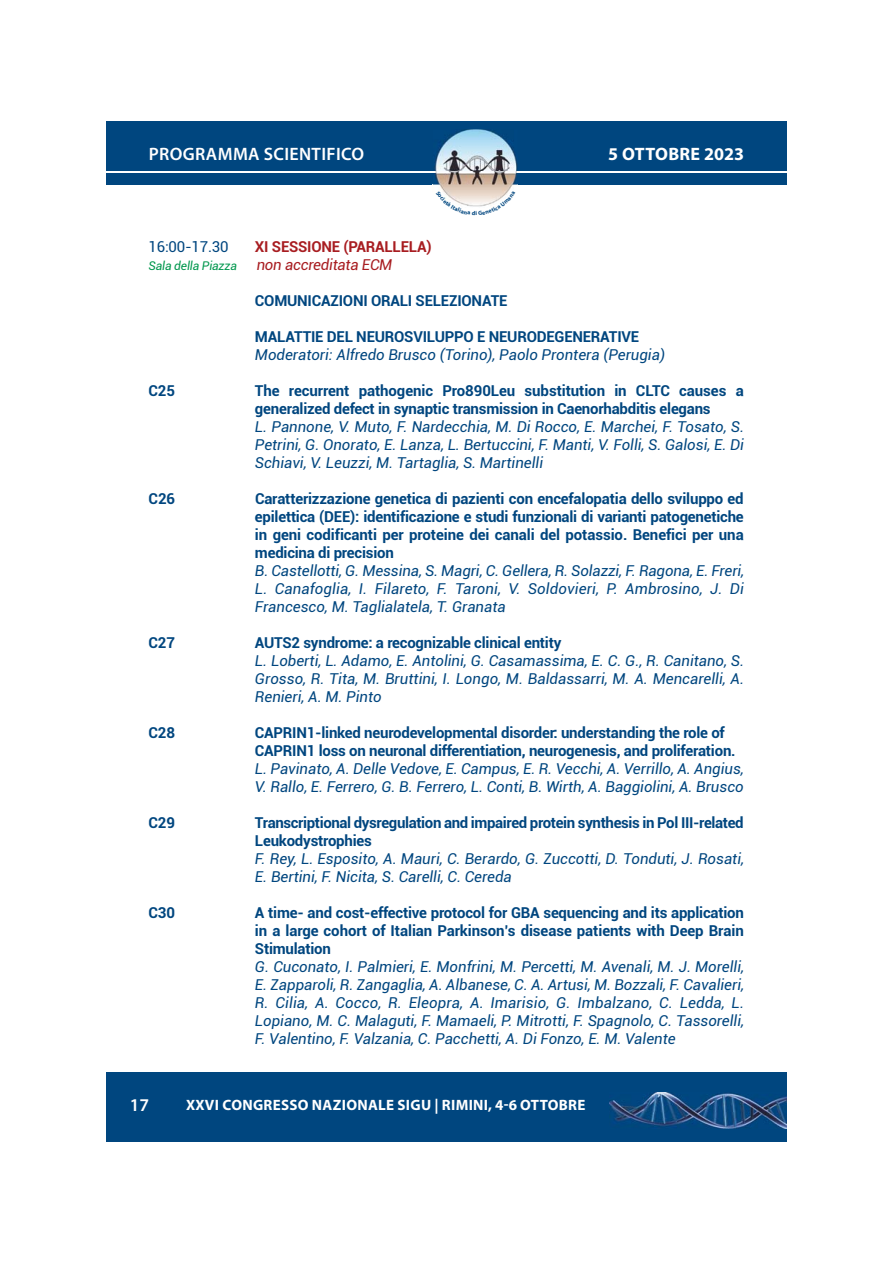
<style>
.page{position:relative;width:893px;height:1263px;background:#fff}
.page>*{position:absolute;margin:0;border:0;box-sizing:border-box;transform-origin:0 0}
.t1{font:600 18px "Myriad Pro";letter-spacing:.02em;color:#fff}
.t2{font:700 18px "Myriad Pro";color:#fff}
.t3{font:italic 15px/18px "Roboto";color:#00467f;text-align:justify}
.t4{font:700 15px/18px "Roboto";letter-spacing:-.015em;color:#00467f}
.t5{font:700 15px "Myriad Pro";letter-spacing:.02em;color:#fff}
.t6{font:700 15px "Roboto";letter-spacing:-.015em;color:#a81d21}
.t7{font:italic 15px "Roboto";letter-spacing:-.015em;color:#a81d21}
.t8{font:15px "Roboto";letter-spacing:-.015em;color:#00467f}
.t9{font:italic 12px "Roboto";letter-spacing:-.015em;color:#00974d}
</style>
<div class="page">
<div style="left:106px;top:1072px;width:680px;height:70px;background:#00467f"></div>
<img style="left:609px;top:1093px;width:177px;height:36px">
<div style="left:106px;top:121px;width:680px;height:64px;background:#00467f"></div>
<hr style="left:106px;top:171px;width:680px;height:2px;background:#fff">
<img style="left:433px;top:129px;width:85px;height:62px">
<img style="left:433px;top:171px;width:85px;height:2px">
<svg style="left:443px;top:191px;width:66px;height:16px"></svg>
<p class="t1" style="left:149px;top:143px;width:217px">PROGRAMMA SCIENTIFICO</p>
<p class="t2" style="left:608px;top:147px;width:137px">5 OTTOBRE 2023</p>
<p class="t8" style="left:149px;top:238px;width:81px">16:00-17.30</p>
<p class="t6" style="left:255px;top:238px;width:178px">XI SESSIONE (PARALLELA)</p>
<p class="t9" style="left:149px;top:259px;width:90px">Sala della Piazza</p>
<p class="t7" style="left:257px;top:256px;width:137px">non accreditata ECM</p>
<p class="t4" style="left:255px;top:292px;width:254px">COMUNICAZIONI ORALI SELEZIONATE</p>
<p class="t4" style="left:255px;top:328px;width:386px">MALATTIE DEL NEUROSVILUPPO E NEURODEGENERATIVE</p>
<p class="t3" style="left:255px;top:346px;width:411px">Moderatori: Alfredo Brusco (Torino), Paolo Prontera (Perugia)</p>
<p class="t4" style="left:149px;top:382px;width:28px">C25</p>
<p class="t4" style="left:255px;top:382px;width:490px">The recurrent pathogenic Pro890Leu substitution in CLTC causes a generalized defect in synaptic transmission in Caenorhabditis elegans</p>
<p class="t3" style="left:255px;top:418px;width:490px">L. Pannone, V. Muto, F. Nardecchia, M. Di Rocco, E. Marchei, F. Tosato, S.<br>Petrini, G. Onorato, E. Lanza, L. Bertuccini, F. Manti, V. Folli, S. Galosi, E. Di Schiavi, V. Leuzzi, M. Tartaglia, S. Martinelli</p>
<p class="t4" style="left:149px;top:490px;width:28px">C26</p>
<p class="t4" style="left:255px;top:490px;width:490px;text-align:justify">Caratterizzazione genetica di pazienti con encefalopatia dello sviluppo ed epilettica (DEE): identificazione e studi funzionali di varianti patogenetiche in geni codificanti per proteine dei canali del potassio. Benefici per una medicina di precision</p>
<p class="t3" style="left:255px;top:562px;width:491px">B. Castellotti, G. Messina, S. Magri, C. Gellera, R. Solazzi, F. Ragona, E. Freri, L. Canafoglia, I. Filareto, F. Taroni, V. Soldovieri, P. Ambrosino, J. Di Francesco, M. Taglialatela, T. Granata</p>
<p class="t4" style="left:149px;top:634px;width:28px">C27</p>
<p class="t4" style="left:255px;top:634px;width:308px">AUTS2 syndrome: a recognizable clinical entity</p>
<p class="t3" style="left:255px;top:652px;width:491px">L. Loberti, L. Adamo, E. Antolini, G. Casamassima, E. C. G., R. Canitano, S.<br>Grosso, R. Tita, M. Bruttini, I. Longo, M. Baldassarri, M. A. Mencarelli, A.<br>Renieri, A. M. Pinto</p>
<p class="t4" style="left:149px;top:724px;width:28px">C28</p>
<p class="t4" style="left:255px;top:724px;width:482px">CAPRIN1-linked neurodevelopmental disorder: understanding the role of<br>CAPRIN1 loss on neuronal differentiation, neurogenesis, and proliferation.</p>
<p class="t3" style="left:255px;top:760px;width:490px">L. Pavinato, A. Delle Vedove, E. Campus, E. R. Vecchi, A. Verrillo, A. Angius,<br>V. Rallo, E. Ferrero, G. B. Ferrero, L. Conti, B. Wirth, A. Baggiolini, A. Brusco</p>
<p class="t4" style="left:149px;top:814px;width:28px">C29</p>
<p class="t4" style="left:255px;top:814px;width:490px">Transcriptional dysregulation and impaired protein synthesis in Pol III-related<br>Leukodystrophies</p>
<p class="t3" style="left:255px;top:850px;width:491px">F. Rey, L. Esposito, A. Mauri, C. Berardo, G. Zuccotti, D. Tonduti, J. Rosati,<br>E. Bertini, F. Nicita, S. Carelli, C. Cereda</p>
<p class="t4" style="left:149px;top:904px;width:28px">C30</p>
<p class="t4" style="left:255px;top:904px;width:490px;text-align:justify">A time- and cost-effective protocol for GBA sequencing and its application in a large cohort of Italian Parkinson’s disease patients with Deep Brain Stimulation</p>
<p class="t3" style="left:255px;top:958px;width:491px">G. Cuconato, I. Palmieri, E. Monfrini, M. Percetti, M. Avenali, M. J. Morelli, E. Zapparoli, R. Zangaglia, A. Albanese, C. A. Artusi, M. Bozzali, F. Cavalieri, R. Cilia, A. Cocco, R. Eleopra, A. Imarisio, G. Imbalzano, C. Ledda, L.<br>Lopiano, M. C. Malaguti, F. Mamaeli, P. Mitrotti, F. Spagnolo, C. Tassorelli, F. Valentino, F. Valzania, C. Pacchetti, A. Di Fonzo, E. M. Valente</p>
<p class="t1" style="left:130px;top:1094px;width:21px">17</p>
<p class="t5" style="left:186px;top:1100px;width:401px">XXVI CONGRESSO NAZIONALE SIGU | RIMINI, 4-6 OTTOBRE</p>
</div>
